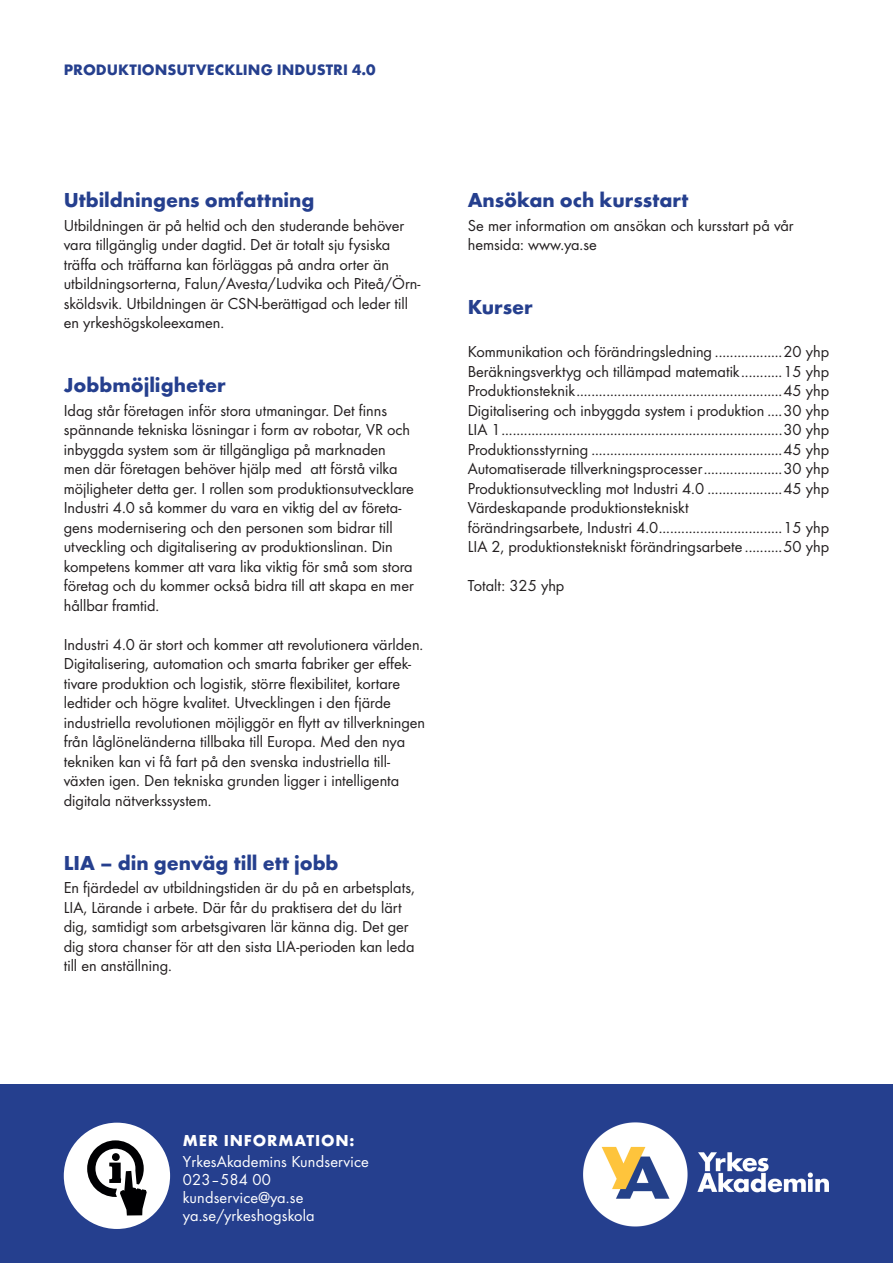
<style>
.page{position:relative;width:893px;height:1263px;background:#fff}
.page>*{position:absolute;margin:0;border:0;box-sizing:border-box;transform-origin:0 0}
.t1{font:700 21px "Futura";letter-spacing:-.005em;color:#253f8e}
.t2{font:16.5px/19.5px "Futura Boo";color:#231f20}
.t3{font:16.5px/18px "Futura Boo";letter-spacing:.01em;color:#fff}
.t4{font:700 16.5px "Futura";letter-spacing:.05em;color:#fff}
.t5{font:700 15.75px "Futura";color:#253f8e}
</style>
<div class="page">
<div style="left:0;top:1084px;width:893px;height:179px;background:#253f8e"></div>
<div style="left:64px;top:1123px;width:106px;height:106px;background:#fff;border-radius:50%"></div>
<svg style="left:87px;top:1140px;width:60px;height:75px"></svg>
<img style="left:583px;top:1122px;width:246px;height:105px">
<p class="t5" style="left:64px;top:58px;width:313px">PRODUKTIONSUTVECKLING INDUSTRI 4.0</p>
<p class="t1" style="left:64px;top:184px;width:252px">Utbildningens omfattning</p>
<p class="t2" style="left:64px;top:214px;width:358px">Utbildningen är på heltid och den studerande behöver vara tillgänglig under dagtid. Det är totalt sju fysiska träffa och träffarna kan förläggas på andra orter än utbildningsorterna, Falun/Avesta/Ludvika och Piteå/Örn&shy;sköldsvik. Utbildningen är CSN-berättigad och leder till en yrkeshögskoleexamen.</p>
<p class="t1" style="left:64px;top:369px;width:163px">Jobbmöjligheter</p>
<p class="t2" style="left:64px;top:399px;width:352px">Idag står företagen inför stora utmaningar. Det finns spännande tekniska lösningar i form av robotar, VR och inbyggda system som är tillgängliga på marknaden men där företagen behöver hjälp med att förstå vilka möjligheter detta ger. I rollen som produktionsutvecklare Industri 4.0 så kommer du vara en viktig del av företa&shy;gens modernisering och den personen som bidrar till utveckling och digitalisering av produktionslinan. Din kompetens kommer att vara lika viktig för små som stora företag och du kommer också bidra till att skapa en mer hållbar framtid.</p>
<p class="t2" style="left:64px;top:634px;width:363px">Industri 4.0 är stort och kommer att revolutionera världen.<br>Digitalisering, automation och smarta fabriker ger effek&shy;tivare produktion och logistik, större flexibilitet, kortare ledtider och högre kvalitet. Utvecklingen i den fjärde industriella revolutionen möjliggör en flytt av tillverkningen från låglöneländerna tillbaka till Europa. Med den nya tekniken kan vi få fart på den svenska industriella till&shy;växten igen. Den tekniska grunden ligger i intelligenta digitala nätverkssystem.</p>
<p class="t1" style="left:64px;top:847px;width:276px">LIA – din genväg till ett jobb</p>
<p class="t2" style="left:64px;top:877px;width:353px">En fjärdedel av utbildningstiden är du på en arbetsplats, LIA, Lärande i arbete. Där får du praktisera det du lärt dig, samtidigt som arbetsgivaren lär känna dig. Det ger dig stora chanser för att den sista LIA-perioden kan leda till en anställning.</p>
<p class="t1" style="left:468px;top:184px;width:222px">Ansökan och kursstart</p>
<p class="t2" style="left:468px;top:214px;width:327px">Se mer information om ansökan och kursstart på vår hemsida: www.ya.se</p>
<p class="t1" style="left:468px;top:291px;width:66px">Kurser</p>
<p class="t2" style="left:468px;top:341px;width:246px">Kommunikation och förändringsledning</p>
<p class="t2" style="left:783px;top:341px;width:47px">20 yhp</p>
<p class="t2" style="left:468px;top:360px;width:273px">Beräkningsverktyg och tillämpad matematik</p>
<p class="t2" style="left:783px;top:360px;width:47px">15 yhp</p>
<p class="t2" style="left:468px;top:380px;width:109px">Produktionsteknik</p>
<p class="t2" style="left:468px;top:380px;width:363px;text-align:justify;text-indent:316px">45 yhp Digitalisering och inbyggda system i produktion 30 yhp LIA 1</p>
<p class="t2" style="left:783px;top:419px;width:47px">30 yhp</p>
<p class="t2" style="left:468px;top:438px;width:122px">Produktionsstyrning</p>
<p class="t2" style="left:783px;top:438px;width:47px">45 yhp</p>
<p class="t2" style="left:468px;top:458px;width:236px">Automatiserade tillverkningsprocesser</p>
<p class="t2" style="left:783px;top:458px;width:47px">30 yhp</p>
<p class="t2" style="left:468px;top:478px;width:238px">Produktionsutveckling mot Industri 4.0</p>
<p class="t2" style="left:783px;top:478px;width:47px">45 yhp</p>
<p class="t2" style="left:468px;top:497px;width:222px">Värdeskapande produktionstekniskt förändringsarbete, Industri 4.0</p>
<p class="t2" style="left:783px;top:517px;width:47px">15 yhp</p>
<p class="t2" style="left:468px;top:536px;width:276px">LIA 2, produktionstekniskt förändringsarbete</p>
<p class="t2" style="left:783px;top:536px;width:47px">50 yhp</p>
<p class="t2" style="left:468px;top:575px;width:98px">Totalt: 325 yhp</p>
<p class="t4" style="left:183px;top:1129px;width:173px">MER INFORMATION:</p>
<p class="t3" style="left:183px;top:1152px;width:188px">YrkesAkademins Kundservice<br>023–584 00 kundservice@ya.se ya.se/yrkeshogskola</p>
</div>
